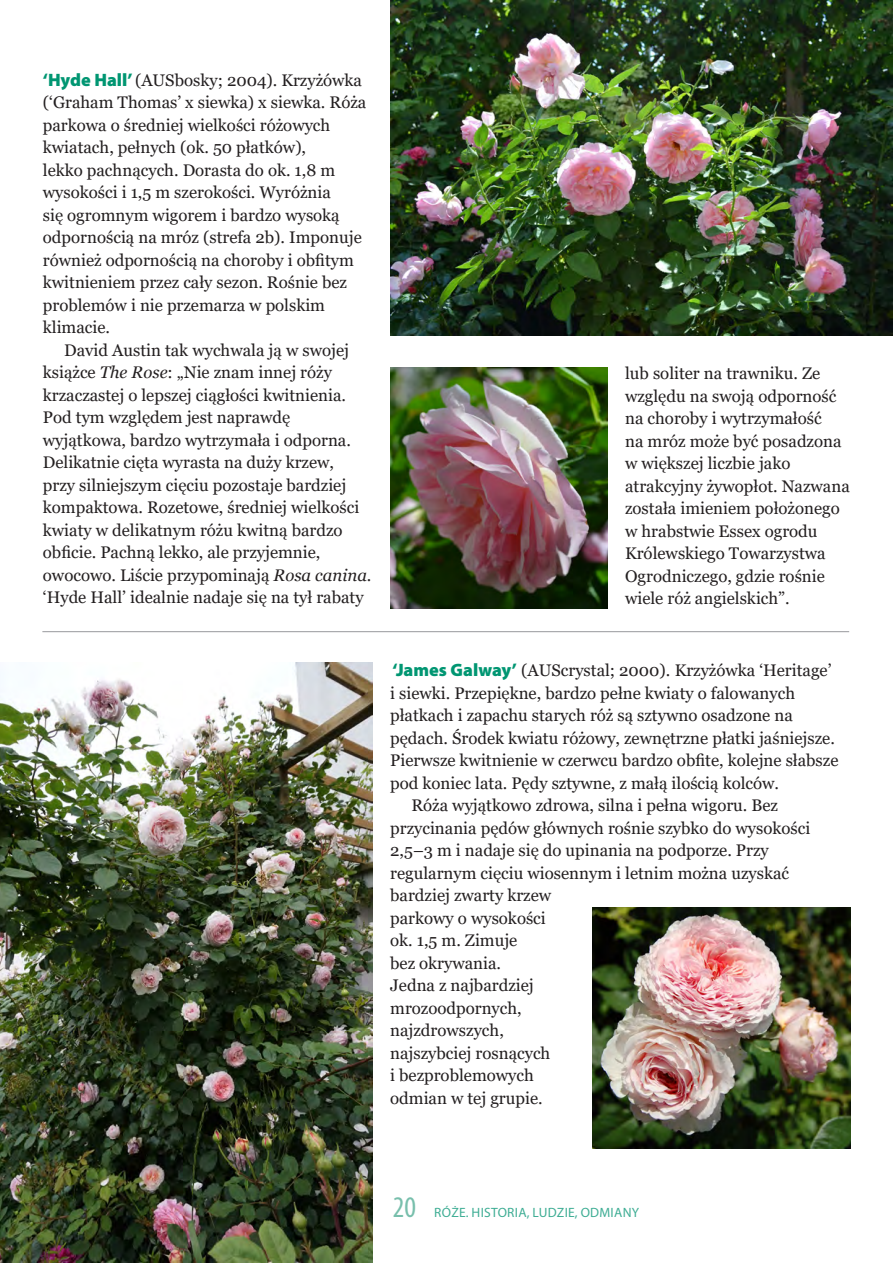
<style>
.page{position:relative;width:893px;height:1263px;background:#fff}
.page>*{position:absolute;margin:0;border:0;box-sizing:border-box;transform-origin:0 0}
.t1{font:condensed 30px "Myriad Pro";color:#78bfac}
.t2{font:16.8px/22.5px "Georgia";color:#231f20}
.t3{font:13.5px "Myriad Pro";letter-spacing:.02em;color:#3ead94}
.s1{font-family:"Myriad Pro";font-weight:900;font-size:18px;color:#009672}
.s2{font-style:italic}
</style>
<div class="page">
<img style="left:390px;top:367px;width:218px;height:241px">
<img style="left:390px;top:0;width:503px;height:335px">
<img style="left:592px;top:907px;width:258px;height:241px">
<img style="left:0;top:662px;width:372px;height:601px">
<hr style="left:42px;top:631px;width:807px;height:1px;background:#97999c">
<p class="t2" style="left:43px;top:69px;width:325px"><span class="s1">‘Hyde Hall’</span> (AUSbosky; 2004). Krzyżówka (‘Graham Thomas’ x siewka) x siewka. Róża parkowa o średniej wielkości różowych kwiatach, pełnych (ok. 50 płatków),<br>lekko pachnących. Dorasta do ok. 1,8 m wysokości i 1,5 m szerokości. Wyróżnia<br>się ogromnym wigorem i bardzo wysoką odpornością na mróz (strefa 2b). Imponuje również odpornością na choroby i obfitym kwitnieniem przez cały sezon. Rośnie bez problemów i nie przemarza w polskim klimacie.</p>
<p class="t2" style="left:43px;top:339px;width:330px;text-indent:21px">David Austin tak wychwala ją w swojej książce <span class="s2">The Rose</span>: „Nie znam innej róży krzaczastej o lepszej ciągłości kwitnienia.<br>Pod tym względem jest naprawdę wyjątkowa, bardzo wytrzymała i odporna.<br>Delikatnie cięta wyrasta na duży krzew,<br>przy silniejszym cięciu pozostaje bardziej kompaktowa. Rozetowe, średniej wielkości kwiaty w delikatnym różu kwitną bardzo obficie. Pachną lekko, ale przyjemnie, owocowo. Liście przypominają <span class="s2">Rosa canina</span>. ‘Hyde Hall’ idealnie nadaje się na tył rabaty</p>
<p class="t2" style="left:625px;top:362px;width:226px">lub soliter na trawniku. Ze względu na swoją odporność na choroby i wytrzymałość<br>na mróz może być posadzona w większej liczbie jako atrakcyjny żywopłot. Nazwana została imieniem położonego w hrabstwie Essex ogrodu<br>Królewskiego Towarzystwa<br>Ogrodniczego, gdzie rośnie wiele róż angielskich”.</p>
<p class="t2" style="left:390px;top:659px;width:450px"><span class="s1">‘James Galway’</span> (AUScrystal; 2000). Krzyżówka ‘Heritage’<br>i siewki. Przepiękne, bardzo pełne kwiaty o falowanych płatkach i zapachu starych róż są sztywno osadzone na pędach. Środek kwiatu różowy, zewnętrzne płatki jaśniejsze.<br>Pierwsze kwitnienie w czerwcu bardzo obfite, kolejne słabsze pod koniec lata. Pędy sztywne, z małą ilością kolców.</p>
<p class="t2" style="left:390px;top:794px;width:422px;text-indent:21px">Róża wyjątkowo zdrowa, silna i pełna wigoru. Bez przycinania pędów głównych rośnie szybko do wysokości<br>2,5–3 m i nadaje się do upinania na podporze. Przy regularnym cięciu wiosennym i letnim można uzyskać bardziej zwarty krzew<br>parkowy o wysokości<br>ok. 1,5 m. Zimuje<br>bez okrywania.<br>Jedna z najbardziej<br>mrozoodpornych,<br>najzdrowszych,<br>najszybciej rosnących<br>i bezproblemowych<br>odmian w tej grupie.</p>
<p class="t1" style="left:393px;top:1189px;width:25px">20</p>
<p class="t3" style="left:434px;top:1204px;width:206px">RÓŻE. HISTORIA, LUDZIE, ODMIANY</p>
</div>
